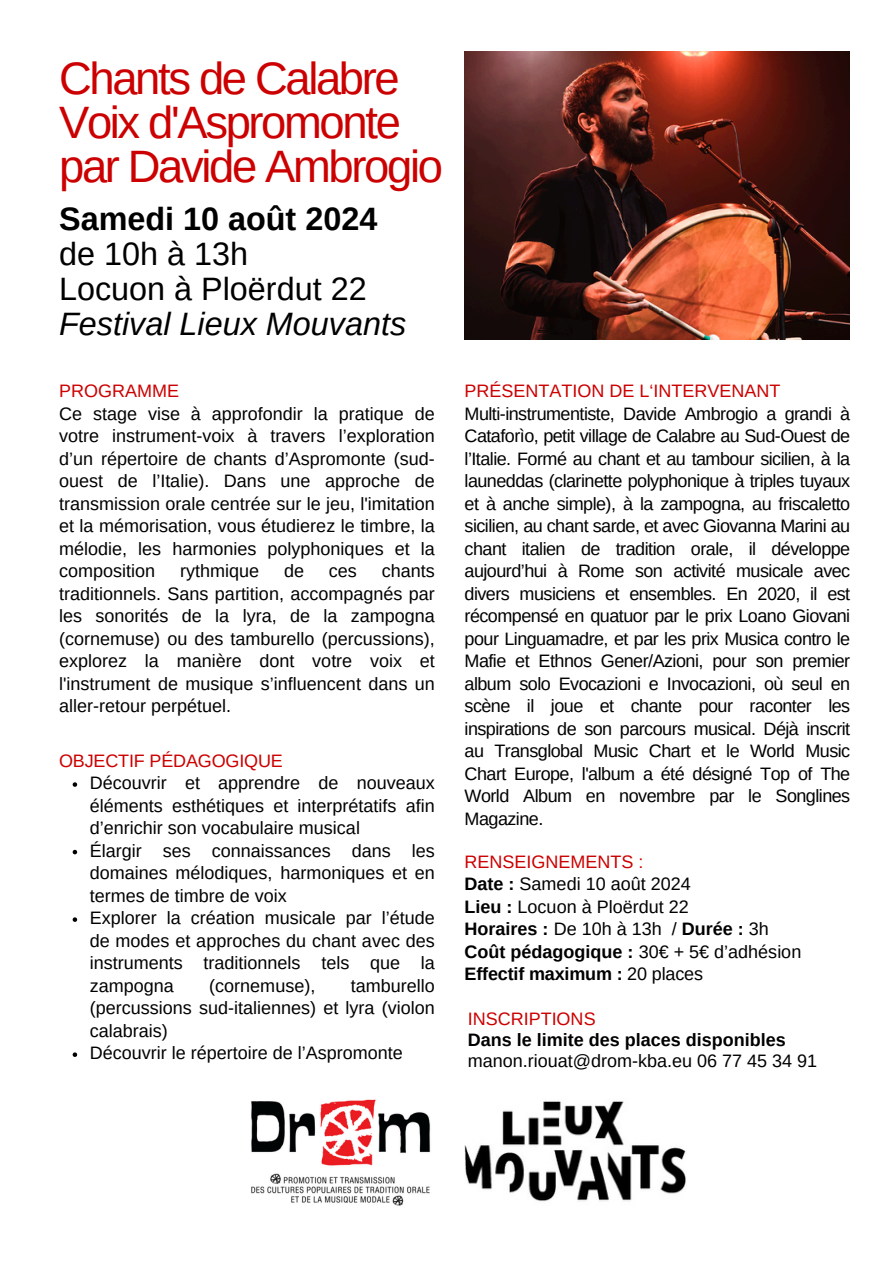
<style>
.page{position:relative;width:894px;height:1264px;background:#fff}
.page>*{position:absolute;margin:0;border:0;box-sizing:border-box;transform-origin:0 0}
.t1{font:45.3px/43.8px "Arimo";letter-spacing:-.05em;color:#c00}
.t2{font:32.4px/34.8px "Arimo";color:#000}
.t3{font:18px/22.5px "Arimo";color:#000;text-align:justify}
.t4{font:18px "Arimo";color:#c00}
.t5{font:700 18px "Arimo";color:#000}
.s1{font-weight:700}
.s2{font-style:italic}
.s3{color:#c00}
</style>
<div class="page">
<img style="left:251px;top:1099px;width:180px;height:107px">
<img style="left:464px;top:52px;width:385px;height:288px">
<img style="left:464px;top:1101px;width:222px;height:100px">
<svg style="left:73px;top:782px;width:4px;height:4px"></svg>
<svg style="left:73px;top:849px;width:4px;height:5px"></svg>
<svg style="left:73px;top:917px;width:4px;height:4px"></svg>
<svg style="left:73px;top:1052px;width:4px;height:4px"></svg>
<h3 class="t1" style="left:59px;top:56px;width:385px">Chants de Calabre<br>Voix d'Aspromonte par Davide Ambrogio</h3>
<p class="t2" style="left:59px;top:201px;width:348px"><span class="s1">Samedi 10 août 2024 </span>de 10h à 13h<br>Locuon à Ploërdut 22<br><span class="s2">Festival Lieux Mouvants</span></p>
<p class="t4" style="left:59px;top:381px;width:121px">PROGRAMME</p>
<p class="t3" style="left:59px;top:402px;width:377px">Ce stage vise à approfondir la pratique de votre instrument-voix à travers l’exploration d’un répertoire de chants d’Aspromonte (sud&shy;ouest de l’Italie). Dans une approche de transmission orale centrée sur le jeu, l'imitation et la mémorisation, vous étudierez le timbre, la mélodie, les harmonies polyphoniques et la composition</p>
<p class="t3" style="left:59px;top:560px;width:377px;text-indent:322px">chants traditionnels. Sans partition, accompagnés par les sonorités de la lyra, de la zampogna (cornemuse) ou des tamburello (percussions), explorez la manière dont votre voix et l'instrument de musique s’influencent dans un aller-retour perpétuel.</p>
<p class="t4" style="left:59px;top:750px;width:225px">OBJECTIF PÉDAGOGIQUE</p>
<p class="t3" style="left:90px;top:771px;width:346px">Découvrir et apprendre de nouveaux éléments esthétiques et interprétatifs afin d’enrichir son vocabulaire musical</p>
<p class="t3" style="left:90px;top:839px;width:346px">Élargir ses connaissances dans les domaines mélodiques, harmoniques et en termes de timbre de voix</p>
<p class="t3" style="left:90px;top:906px;width:346px">Explorer la création musicale par l’étude de modes et approches du chant avec des instruments traditionnels tels que la zampogna</p>
<p class="t3" style="left:180px;top:560px;width:81px">rythmique</p>
<p class="t3" style="left:284px;top:560px;width:22px">de</p>
<p class="t3" style="left:329px;top:560px;width:30px">ces</p>
<p class="t3" style="left:90px;top:974px;width:346px;text-indent:261px">tamburello (percussions sud-italiennes) et lyra (violon calabrais)</p>
<p class="t3" style="left:90px;top:1041px;width:314px">Découvrir le répertoire de l’Aspromonte</p>
<p class="t3" style="left:209px;top:974px;width:108px">(cornemuse),</p>
<p class="t4" style="left:464px;top:381px;width:317px">PRÉSENTATION DE L‘INTERVENANT</p>
<p class="t3" style="left:464px;top:402px;width:387px">Multi-instrumentiste, Davide Ambrogio a grandi à Cataforìo, petit village de Calabre au Sud-Ouest de l’Italie. Formé au chant et au tambour sicilien, à la launeddas (clarinette polyphonique à triples tuyaux et à anche simple), à la zampogna, au friscaletto sicilien, au chant sarde, et avec Giovanna Marini au chant italien de tradition orale, il développe aujourd’hui à Rome son activité musicale avec divers musiciens et ensembles. En 2020, il est récompensé en quatuor par le prix Loano Giovani pour Linguamadre, et par les prix Musica contro le Mafie et Ethnos Gener/Azioni, pour son premier album solo Evocazioni e Invocazioni, où seul en scène il joue et chante pour raconter les inspirations de son parcours musical. Déjà inscrit au Transglobal Music Chart et le World Music Chart Europe, l'album a été désigné Top of The World Album en novembre par le Songlines Magazine.</p>
<p class="t3" style="left:464px;top:850px;width:338px;text-align:left"><span class="s3">RENSEIGNEMENTS :<br></span><span class="s1">Date :</span> Samedi 10 août 2024<br><span class="s1">Lieu :</span> Locuon à Ploërdut 22<br><span class="s1">Horaires :</span> De 10h à 13h / <span class="s1">Durée :</span> 3h<br><span class="s1">Coût pédagogique :</span> 30€ + 5€ d’adhésion<br><span class="s1">Effectif maximum :</span> 20 places</p>
<p class="t4" style="left:467px;top:1008px;width:129px">INSCRIPTIONS</p>
<p class="t5" style="left:467px;top:1029px;width:319px">Dans le limite des places disponibles</p>
<p class="t3" style="left:467px;top:1049px;width:351px">manon.riouat@drom-kba.eu 06 77 45 34 91</p>
</div>
